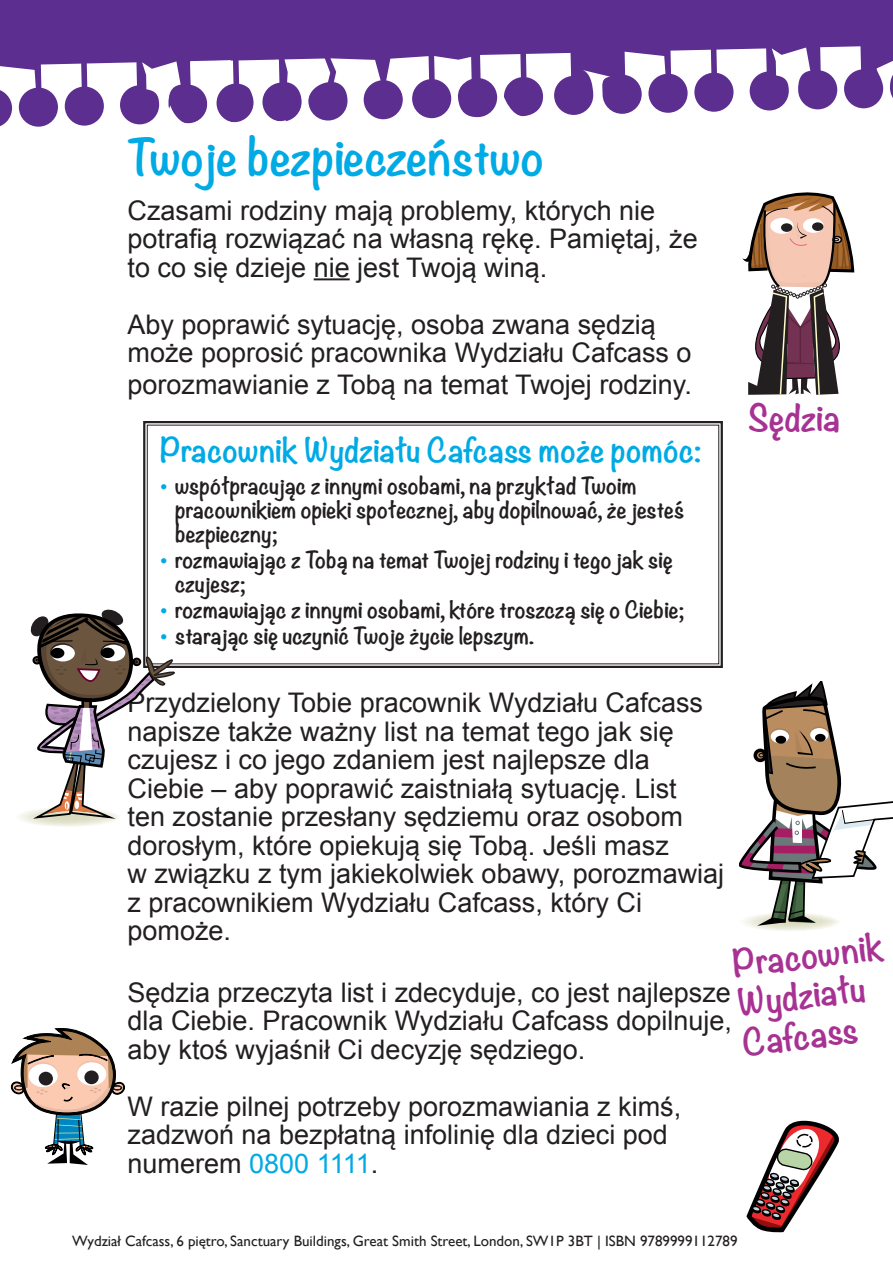
<style>
.page{position:relative;width:893px;height:1263px;background:#fff}
.page>*{position:absolute;margin:0;border:0;box-sizing:border-box;transform-origin:0 0}
.t1{font:700 45px "Noteworthy";color:#00aae5}
.t2{font:700 33px/39.6px "Noteworthy";color:#a73293}
.t3{font:700 30px "Noteworthy";color:#00aae5}
.t4{font:27px/28.5px "Arial";color:#231f20}
.t5{font:700 21px/24px "Noteworthy";color:#231f20}
.t6{font:15px "Gill Sans";color:#231f20}
.s1{font-family:"Gill Sans";font-weight:400;color:#00aae5}
.s2{color:#00aae5}
</style>
<div class="page">
<div style="left:0;top:0;width:893px;height:247px;background:#5b2e90"></div>
<svg style="left:0;top:62px;width:164px;height:185px;fill:#fff"></svg>
<svg style="left:164px;top:46px;width:729px;height:235px;fill:#fff"></svg>
<hr style="left:314px;top:278px;width:36px;height:2px;background:#231f20">
<svg style="left:143px;top:421px;width:580px;height:247px"></svg>
<svg style="left:19px;top:610px;width:156px;height:217px"></svg>
<svg style="left:742px;top:192px;width:112px;height:203px"></svg>
<svg style="left:740px;top:682px;width:153px;height:249px"></svg>
<svg style="left:810px;top:726px;width:19px;height:14px"></svg>
<svg style="left:771px;top:728px;width:18px;height:14px"></svg>
<svg style="left:810px;top:728px;width:19px;height:14px"></svg>
<div style="left:815px;top:734px;width:11px;height:8px;background:#000;border-radius:50%"></div>
<div style="left:771px;top:730px;width:18px;height:13px;background:#fff;border-radius:50%"></div>
<div style="left:775px;top:736px;width:11px;height:8px;background:#000;border-radius:50%"></div>
<svg style="left:11px;top:1028px;width:114px;height:137px"></svg>
<svg style="left:746px;top:1121px;width:93px;height:111px"></svg>
<h1 class="t1" style="left:128px;top:118px;width:418px">Twoje bezpieczeństwo</h1>
<p class="t4" style="left:128px;top:196px;width:572px">Czasami rodziny mają problemy, których nie potrafią rozwiązać na własną rękę. Pamiętaj, że to co się dzieje nie jest Twoją winą.</p>
<p class="t4" style="left:128px;top:310px;width:565px">Aby poprawić sytuację, osoba zwana sędzią może poprosić pracownika Wydziału Cafcass o</p>
<p class="t4" style="left:128px;top:371px;width:566px">porozmawianie z Tobą na temat Twojej rodziny.</p>
<p class="t3" style="left:160px;top:423px;width:543px">Pracownik Wydziału Cafcass może pomóc:</p>
<p class="t5" style="left:175px;top:473px;width:511px;text-indent:-15px"><span class="s1">•</span> współpracując z innymi osobami, na przykład Twoim pracownikiem opieki społecznej, aby dopilnować, że jesteś bezpieczny;</p>
<p class="t5" style="left:175px;top:547px;width:499px;text-indent:-15px"><span class="s1">•</span> rozmawiając z Tobą na temat Twojej rodziny i tego jak się czujesz;</p>
<p class="t5" style="left:160px;top:597px;width:525px"><span class="s1">•</span> rozmawiając z innymi osobami, które troszczą się o Ciebie;</p>
<p class="t5" style="left:160px;top:624px;width:376px"><span class="s1">•</span> starając się uczynić Twoje życie lepszym.</p>
<p class="t2" style="left:748px;top:398px;width:94px">Sędzia</p>
<p class="t4" style="left:128px;top:689px;width:598px">Przydzielony Tobie pracownik Wydziału Cafcass napisze także ważny list na temat tego jak się czujesz i co jego zdaniem jest najlepsze dla Ciebie – aby poprawić zaistniałą sytuację. List<br>ten zostanie przesłany sędziemu oraz osobom dorosłym, które opiekują się Tobą. Jeśli masz<br>w związku z tym jakiekolwiek obawy, porozmawiaj z pracownikiem Wydziału Cafcass, który Ci pomoże.</p>
<p class="t4" style="left:128px;top:978px;width:606px;text-align:justify">Sędzia przeczyta list i zdecyduje, co jest najlepsze dla Ciebie. Pracownik Wydziału Cafcass dopilnuje, aby ktoś wyjaśnił Ci decyzję sędziego.</p>
<p class="t4" style="left:128px;top:1092px;width:555px">W razie pilnej potrzeby porozmawiania z kimś, zadzwoń na bezpłatną infolinię dla dzieci pod numerem <span class="s2">0800 1111</span>.</p>
<p class="t2" style="left:730px;top:944px;width:153px;rotate:-7deg">Pracownik<br>Wydziału<br>Cafcass</p>
<p class="t6" style="left:72px;top:1232px;width:667px">Wydział Cafcass, 6 piętro, Sanctuary Buildings, Great Smith Street, London, SW1P 3BT | ISBN 9789999112789</p>
</div>
